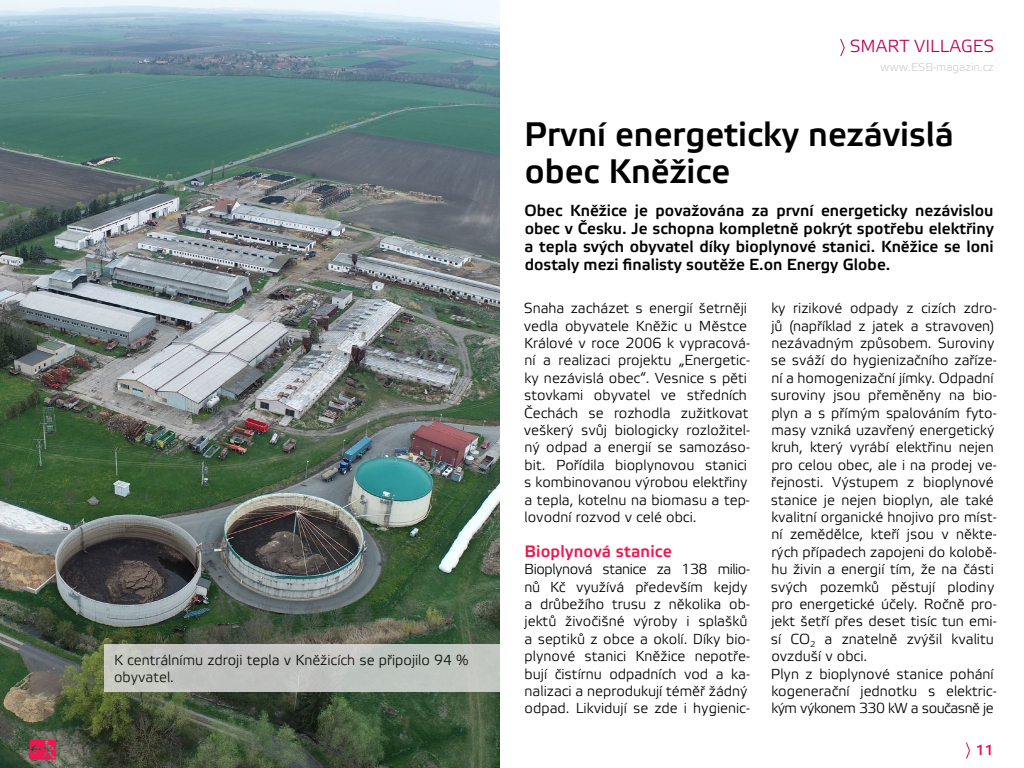
<style>
.page{position:relative;width:1024px;height:768px;background:#fff}
.page>*{position:absolute;margin:0;border:0;box-sizing:border-box;transform-origin:0 0}
.t1{font:34px/37px "Etelka Medium Pro";color:#000}
.t2{font:20px "Etelka Medium Pro";color:#ed1652}
.t3{font:17.5px "Etelka Light Pro";color:#c00054}
.t4{font:16.5px "Etelka Medium Pro";letter-spacing:.01em;color:#ed1652}
.t5{font:16px/18px "Etelka Medium Pro";color:#000;text-align:justify}
.t6{font:14.5px/17.4px "Etelka Light Pro";color:#000}
.t7{font:14.5px "Etelka Medium Pro";color:#ed125f}
.t8{font:11.5px "Etelka Light Pro";color:#d0d0d0}
</style>
<div class="page">
<svg style="left:966px;top:742px;width:4px;height:17px"></svg>
<img style="left:0;top:0;width:499px;height:768px">
<svg style="left:840px;top:38px;width:5px;height:19px"></svg>
<div style="left:104px;top:644px;width:396px;height:48px;background:#c1c5c0"></div>
<h2 class="t2" style="left:29px;top:737px;width:29px">q</h2>
<p class="t6" style="left:114px;top:652px;width:356px">K centrálnímu zdroji tepla v Kněžicích se připojilo 94 % obyvatel.</p>
<p class="t3" style="left:850px;top:37px;width:146px">SMART VILLAGES</p>
<p class="t8" style="left:880px;top:61px;width:115px">www.ESB-magazin.cz</p>
<h1 class="t1" style="left:524px;top:118px;width:431px">První energeticky nezávislá obec Kněžice</h1>
<p class="t5" style="left:524px;top:203px;width:471px">Obec Kněžice je považována za první energeticky nezávislou obec v Česku. Je schopna kompletně pokrýt spotřebu elektřiny a tepla svých obyvatel díky bioplynové stanici. Kněžice se loni dostaly mezi finalisty soutěže E.on Energy Globe.</p>
<p class="t6" style="left:524px;top:300px;width:228px">Snaha zacházet s energií šetrněji vedla obyvatele Kněžic u Městce Králové v roce 2006 k vypracová&shy;ní a realizaci projektu „Energetic&shy;ky nezávislá obec“. Vesnice s pěti stovkami obyvatel ve středních Čechách se rozhodla zužitkovat veškerý svůj biologicky rozložitel&shy;ný odpad a energií se samozáso&shy;bit. Pořídila bioplynovou stanici s kombinovanou výrobou elektřiny a tepla, kotelnu na biomasu a tep&shy;lovodní rozvod v celé obci.</p>
<p class="t4" style="left:524px;top:542px;width:149px">Bioplynová stanice</p>
<p class="t6" style="left:524px;top:561px;width:227px">Bioplynová stanice za 138 milio&shy;nů Kč využívá především kejdy a drůbežího trusu z několika ob&shy;jektů živočišné výroby i splašků a septiků z obce a okolí. Díky bio&shy;plynové stanici Kněžice nepotře&shy;bují čistírnu odpadních vod a ka&shy;nalizaci a neprodukují téměř žádný odpad. Likvidují se zde i hygienic-</p>
<p class="t6" style="left:771px;top:300px;width:227px">ky rizikové odpady z cizích zdro&shy;jů (například z jatek a stravoven) nezávadným způsobem. Suroviny se sváží do hygienizačního zaříze&shy;ní a homogenizační jímky. Odpadní suroviny jsou přeměněny na bio&shy;plyn a s přímým spalováním fyto&shy;masy vzniká uzavřený energetický kruh, který vyrábí elektřinu nejen pro celou obec, ale i na prodej ve&shy;řejnosti. Výstupem z bioplynové stanice je nejen bioplyn, ale také kvalitní organické hnojivo pro míst&shy;ní zemědělce, kteří jsou v někte&shy;rých případech zapojeni do kolobě&shy;hu živin a energií tím, že na části svých pozemků pěstují plodiny pro energetické účely. Ročně pro&shy;jekt šetří přes deset tisíc tun emi&shy;sí CO<sub>2</sub> a znatelně zvýšil kvalitu ovzduší v obci.<br>Plyn z bioplynové stanice pohání kogenerační jednotku s elektric&shy;kým výkonem 330 kW a současně je</p>
<p class="t7" style="left:976px;top:742px;width:20px">11</p>
</div>
